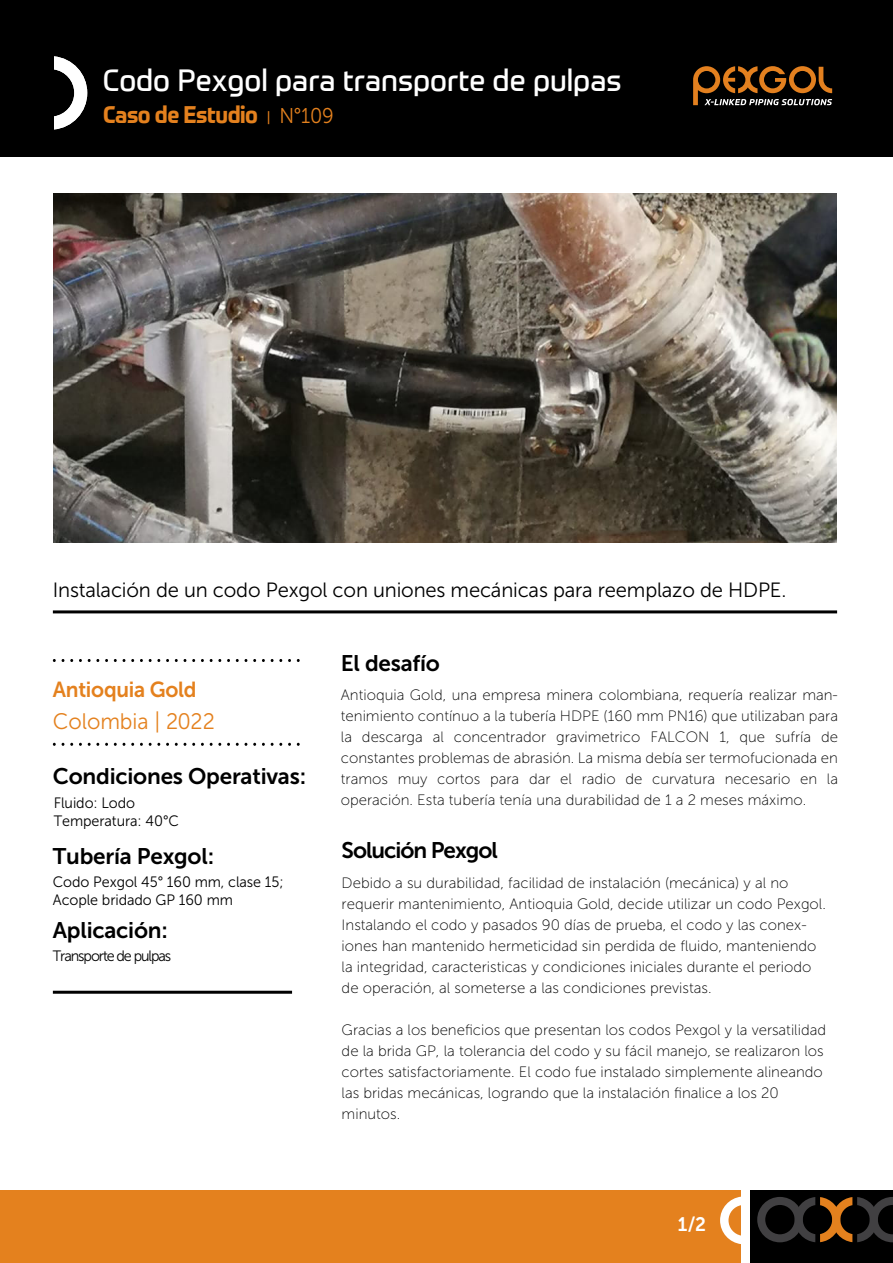
<style>
.page{position:relative;width:893px;height:1263px;background:#fff}
.page>*{position:absolute;margin:0;border:0;box-sizing:border-box;transform-origin:0 0}
.t1{font:30px "Prometo";color:#fff}
.t2{font:700 23.4px "Prometo";letter-spacing:-.02em;color:#e4811e;scale:.92 1}
.t3{font:22.5px "Museo Sans 700";letter-spacing:-.01em;color:#000}
.t4{font:22.5px "Museo Sans 700";letter-spacing:-.045em;color:#000}
.t5{font:22.35px "Museo Sans 300";letter-spacing:-.005em;color:#e4811e;scale:.96 1}
.t6{font:21.75px "Museo Sans 700";letter-spacing:-.015em;color:#e4811e;scale:.96 1}
.t7{font:20.55px "Museo Sans 300";letter-spacing:-.01em;color:#000}
.t8{font:19.5px "Museo Sans 700";color:#fff;scale:.96 1}
.t9{font:15px/21px "Museo Sans 100";color:#000}
.t10{font:15px/17.2px "Museo Sans 300";letter-spacing:-.005em;color:#000;scale:.96 1}
.t11{font:15px "Museo Sans 300";letter-spacing:-.075em;color:#000;scale:.96 1}
.s1{font-family:"Museo Sans 300";font-weight:400;font-size:13.8px}
.s2{font-family:"Museo Sans 300";font-weight:400;font-size:21.3px}
</style>
<div class="page">
<div style="left:0;top:1190px;width:740px;height:73px;background:#e4811e"></div>
<svg style="left:720px;top:1196px;width:21px;height:48px"></svg>
<div style="left:750px;top:1190px;width:143px;height:73px;background:#000"></div>
<svg style="left:757px;top:1197px;width:136px;height:45px"></svg>
<div style="left:0;top:0;width:893px;height:156px;background:#000"></div>
<svg style="left:54px;top:56px;width:33px;height:73px"></svg>
<svg style="left:693px;top:66px;width:139px;height:39px"></svg>
<hr style="left:53px;top:610px;width:784px;height:3px;background:#000">
<hr style="left:53px;top:991px;width:239px;height:3px;background:#000">
<svg style="left:88px;top:659px;width:11px;height:3px"></svg>
<svg style="left:149px;top:659px;width:11px;height:3px"></svg>
<svg style="left:210px;top:659px;width:11px;height:3px"></svg>
<svg style="left:271px;top:659px;width:11px;height:3px"></svg>
<svg style="left:88px;top:743px;width:11px;height:3px"></svg>
<svg style="left:149px;top:743px;width:11px;height:3px"></svg>
<svg style="left:210px;top:743px;width:11px;height:3px"></svg>
<svg style="left:271px;top:743px;width:11px;height:3px"></svg>
<img style="left:54px;top:194px;width:782px;height:349px">
<h1 class="t1" style="left:103px;top:62px;width:520px">Codo Pexgol para transporte de pulpas</h1>
<h2 class="t2" style="left:103px;top:100px;width:253px">Caso de Estudio <span class="s1">|</span> <span class="s2">N°109</span></h2>
<h3 class="t7" style="left:53px;top:579px;width:735px">Instalación de un codo Pexgol con uniones mecánicas para reemplazo de HDPE.</h3>
<h3 class="t6" style="left:53px;top:677px;width:151px">Antioquia Gold</h3>
<h3 class="t5" style="left:53px;top:709px;width:170px">Colombia | 2022</h3>
<h3 class="t3" style="left:53px;top:764px;width:255px">Condiciones Operativas:</h3>
<p class="t10" style="left:54px;top:795px;width:132px">Fluido: Lodo<br>Temperatura: 40°C</p>
<h3 class="t3" style="left:53px;top:843px;width:163px">Tubería Pexgol:</h3>
<p class="t10" style="left:53px;top:873px;width:242px">Codo Pexgol 45° 160 mm, clase 15;<br>Acople bridado GP 160 mm</p>
<h3 class="t3" style="left:53px;top:917px;width:117px">Aplicación:</h3>
<p class="t11" style="left:53px;top:948px;width:125px">Transporte de pulpas</p>
<h3 class="t3" style="left:341px;top:650px;width:101px">El desafío</h3>
<p class="t9" style="left:341px;top:684px;width:499px;text-align:justify">Antioquia Gold, una empresa minera colombiana, requería realizar man&shy;tenimiento contínuo a la tubería HDPE (160 mm PN16) que utilizaban para la descarga al concentrador gravimetrico FALCON 1, que sufría de constantes problemas de abrasión. La misma debía ser termofucionada en tramos muy cortos para dar el radio de curvatura necesario en la operación. Esta tubería tenía una durabilidad de 1 a 2 meses máximo.</p>
<h3 class="t4" style="left:342px;top:837px;width:158px">Solución Pexgol</h3>
<p class="t9" style="left:342px;top:872px;width:486px">Debido a su durabilidad, facilidad de instalación (mecánica) y al no requerir mantenimiento, Antioquia Gold, decide utilizar un codo Pexgol.<br>Instalando el codo y pasados 90 días de prueba, el codo y las conex&shy;iones han mantenido hermeticidad sin perdida de fluido, manteniendo la integridad, caracteristicas y condiciones iniciales durante el periodo de operación, al someterse a las condiciones previstas.</p>
<p class="t9" style="left:342px;top:1019px;width:486px">Gracias a los beneficios que presentan los codos Pexgol y la versatilidad de la brida GP, la tolerancia del codo y su fácil manejo, se realizaron los cortes satisfactoriamente. El codo fue instalado simplemente alineando las bridas mecánicas, logrando que la instalación finalice a los 20 minutos.</p>
<h3 class="t8" style="left:678px;top:1213px;width:31px">1/2</h3>
</div>
